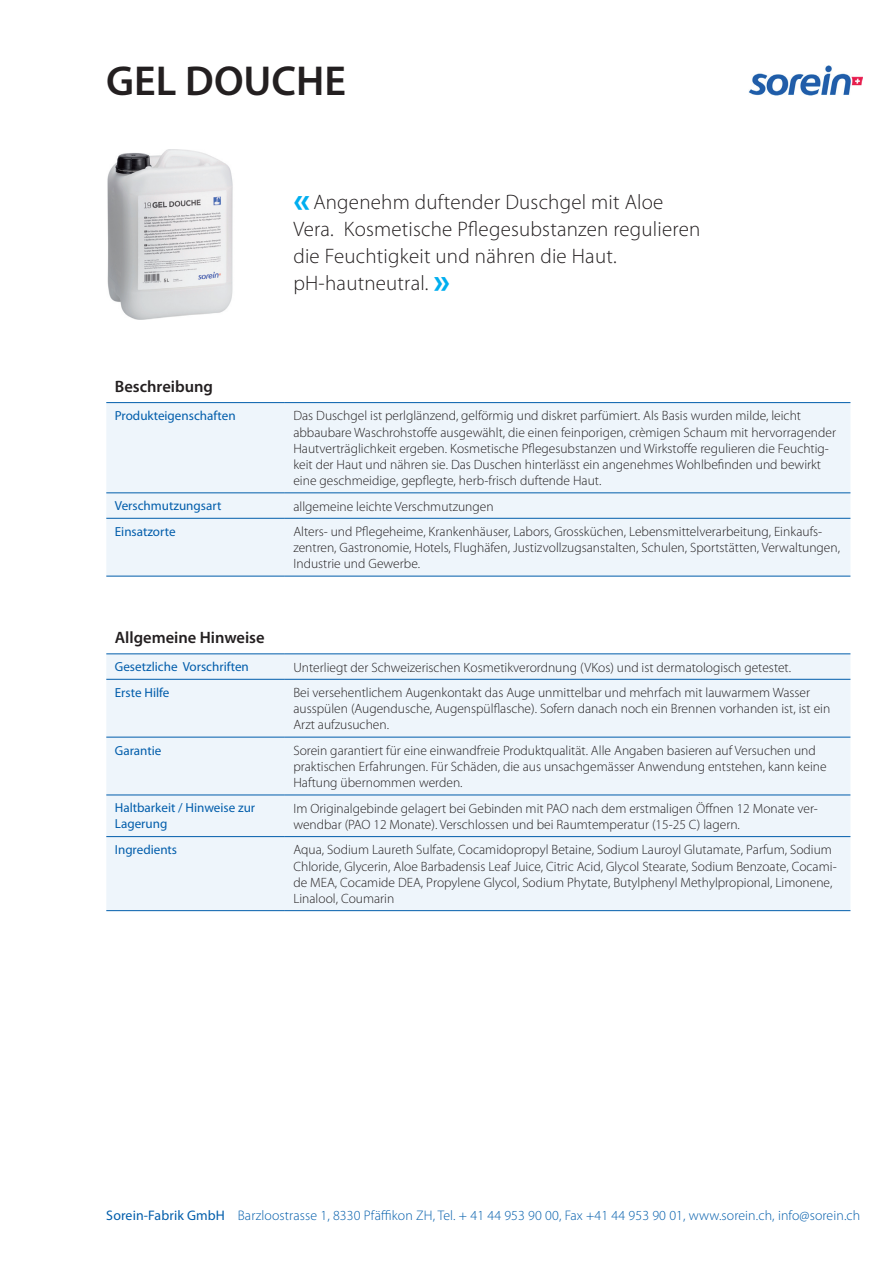
<style>
.page{position:relative;width:893px;height:1263px;background:#fff}
.page>*{position:absolute;margin:0;border:0;box-sizing:border-box;transform-origin:0 0}
.t1{font:600 42px "Myriad Pro";color:#231f20}
.t2{font:300 21px/27px "Myriad Pro";letter-spacing:.01em;color:#231f20}
.t3{font:600 16.5px "Myriad Pro";color:#231f20}
.t4{font:300 13.8px "Myriad Pro";letter-spacing:.01em;color:#015dab}
.t5{font:300 13.5px/16.2px "Myriad Pro";color:#231f20}
.t6{font:13.2px/15.8px "Myriad Pro";color:#015dab}
.s1{font-weight:700;font-size:36px;color:#00aeef}
.s2{font-weight:400}
</style>
<div class="page">
<img style="left:749px;top:66px;width:113px;height:29px">
<div style="left:106px;top:403px;width:744px;height:173px;background:#eef5fb"></div>
<hr style="left:106px;top:402px;width:179px;height:1px;background:#015dab">
<hr style="left:285px;top:402px;width:565px;height:1px;background:#015dab">
<hr style="left:106px;top:493px;width:179px;height:1px;background:#015dab">
<hr style="left:285px;top:493px;width:565px;height:1px;background:#015dab">
<hr style="left:106px;top:518px;width:179px;height:1px;background:#015dab">
<hr style="left:285px;top:518px;width:565px;height:1px;background:#015dab">
<hr style="left:106px;top:576px;width:179px;height:1px;background:#015dab">
<hr style="left:285px;top:576px;width:565px;height:1px;background:#015dab">
<div style="left:106px;top:655px;width:744px;height:255px;background:#eef5fb"></div>
<hr style="left:106px;top:654px;width:179px;height:1px;background:#015dab">
<hr style="left:285px;top:654px;width:565px;height:1px;background:#015dab">
<hr style="left:106px;top:679px;width:179px;height:1px;background:#015dab">
<hr style="left:285px;top:679px;width:565px;height:1px;background:#015dab">
<hr style="left:106px;top:737px;width:179px;height:1px;background:#015dab">
<hr style="left:285px;top:737px;width:565px;height:1px;background:#015dab">
<hr style="left:106px;top:795px;width:179px;height:1px;background:#015dab">
<hr style="left:285px;top:795px;width:565px;height:1px;background:#015dab">
<hr style="left:106px;top:836px;width:179px;height:1px;background:#015dab">
<hr style="left:285px;top:836px;width:565px;height:1px;background:#015dab">
<hr style="left:106px;top:910px;width:179px;height:1px;background:#015dab">
<hr style="left:285px;top:910px;width:565px;height:1px;background:#015dab">
<img style="left:107px;top:149px;width:126px;height:170px">
<h1 class="t1" style="left:106px;top:54px;width:241px">GEL DOUCHE</h1>
<h2 class="t2" style="left:293px;top:188px;width:409px"><span class="s1">«</span> Angenehm duftender Duschgel mit Aloe Vera. Kosmetische Pflegesubstanzen regulieren die Feuchtigkeit und nähren die Haut. pH-hautneutral. <span class="s1">»</span></h2>
<p class="t3" style="left:115px;top:376px;width:100px">Beschreibung</p>
<p class="t6" style="left:115px;top:408px;width:122px">Produkteigenschaften</p>
<p class="t5" style="left:293px;top:408px;width:544px">Das Duschgel ist perlglänzend, gelförmig und diskret parfümiert. Als Basis wurden milde, leicht abbaubare Waschrohstoffe ausgewählt, die einen feinporigen, crèmigen Schaum mit hervorragender Hautverträglichkeit ergeben. Kosmetische Pflegesubstanzen und Wirkstoffe regulieren die Feuchtig&shy;keit der Haut und nähren sie. Das Duschen hinterlässt ein angenehmes Wohlbefinden und bewirkt eine geschmeidige, gepflegte, herb-frisch duftende Haut.</p>
<p class="t6" style="left:115px;top:498px;width:108px">Verschmutzungsart</p>
<p class="t5" style="left:293px;top:498px;width:202px">allgemeine leichte Verschmutzungen</p>
<p class="t6" style="left:115px;top:523px;width:62px">Einsatzorte</p>
<p class="t5" style="left:293px;top:523px;width:548px">Alters- und Pflegeheime, Krankenhäuser, Labors, Grossküchen, Lebensmittelverarbeitung, Einkaufs&shy;zentren, Gastronomie, Hotels, Flughäfen, Justizvollzugsanstalten, Schulen, Sportstätten, Verwaltungen,<br>Industrie und Gewerbe.</p>
<p class="t3" style="left:115px;top:627px;width:151px">Allgemeine Hinweise</p>
<p class="t6" style="left:115px;top:659px;width:136px">Gesetzliche Vorschriften</p>
<p class="t5" style="left:293px;top:659px;width:499px">Unterliegt der Schweizerischen Kosmetikverordnung (VKos) und ist dermatologisch getestet.</p>
<p class="t6" style="left:115px;top:684px;width:56px">Erste Hilfe</p>
<p class="t5" style="left:293px;top:684px;width:538px">Bei versehentlichem Augenkontakt das Auge unmittelbar und mehrfach mit lauwarmem Wasser ausspülen (Augendusche, Augenspülflasche). Sofern danach noch ein Brennen vorhanden ist, ist ein<br>Arzt aufzusuchen.</p>
<p class="t6" style="left:115px;top:742px;width:48px">Garantie</p>
<p class="t5" style="left:293px;top:742px;width:535px">Sorein garantiert für eine einwandfreie Produktqualität. Alle Angaben basieren auf Versuchen und praktischen Erfahrungen. Für Schäden, die aus unsachgemässer Anwendung entstehen, kann keine<br>Haftung übernommen werden.</p>
<p class="t6" style="left:115px;top:800px;width:142px">Haltbarkeit / Hinweise zur<br>Lagerung</p>
<p class="t5" style="left:293px;top:800px;width:526px">Im Originalgebinde gelagert bei Gebinden mit PAO nach dem erstmaligen Öffnen 12 Monate ver&shy;wendbar (PAO 12 Monate). Verschlossen und bei Raumtemperatur (15-25 C) lagern.</p>
<p class="t6" style="left:115px;top:841px;width:64px">Ingredients</p>
<p class="t5" style="left:293px;top:842px;width:545px">Aqua, Sodium Laureth Sulfate, Cocamidopropyl Betaine, Sodium Lauroyl Glutamate, Parfum, Sodium Chloride, Glycerin, Aloe Barbadensis Leaf Juice, Citric Acid, Glycol Stearate, Sodium Benzoate, Cocami&shy;de MEA, Cocamide DEA, Propylene Glycol, Sodium Phytate, Butylphenyl Methylpropional, Limonene, Linalool, Coumarin</p>
<p class="t4" style="left:106px;top:1207px;width:755px"><span class="s2">Sorein-Fabrik GmbH</span> Barzloostrasse 1, 8330 Pfäffikon ZH, Tel. + 41 44 953 90 00, Fax +41 44 953 90 01, www.sorein.ch, info@sorein.ch</p>
</div>
